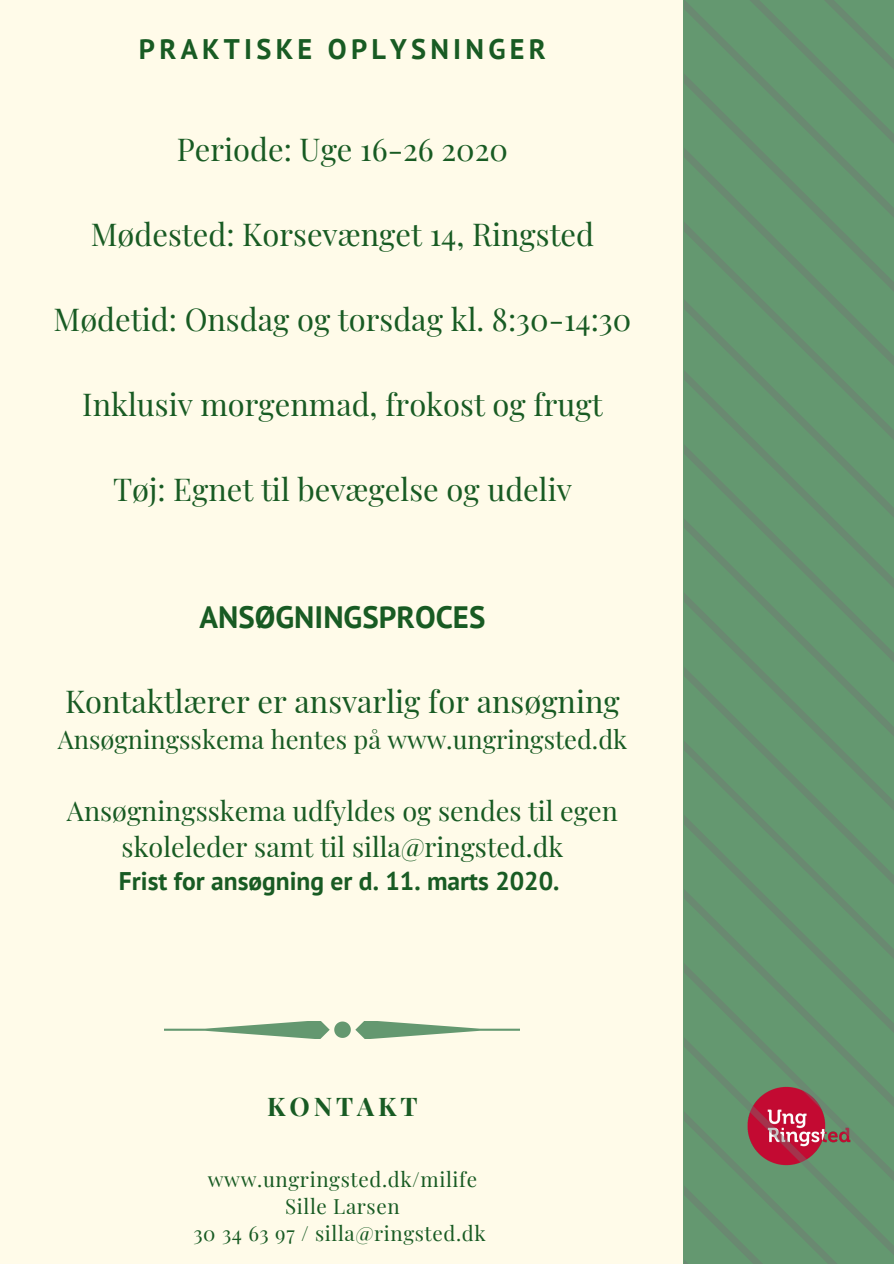
<style>
.page{position:relative;width:894px;height:1264px;background:#fff}
.page>*{position:absolute;margin:0;border:0;box-sizing:border-box;transform-origin:0 0}
.t1{font:30.9px "Playfair Display";color:#185b23}
.t2{font:700 30.9px "PT Sans";color:#185b23}
.t3{font:700 28.2px "PT Sans";letter-spacing:.15em;color:#185b23}
.t4{font:27px/36.6px "Playfair Display";color:#185b23;text-align:center}
.t5{font:700 25.65px "Playfair Display";letter-spacing:.15em;color:#185b23}
.t6{font:25.5px "Playfair Display";color:#185b23}
.t7{font:700 25.5px "PT Sans";color:#185b23}
.t8{font:20.55px/27px "Playfair Display";letter-spacing:.03em;color:#185b23;text-align:center}
</style>
<div class="page">
<div style="left:0;top:0;width:686px;height:1263px;background:#fffbe9"></div>
<div style="left:683px;top:0;width:15px;height:1263px;background:#649870"></div>
<svg style="left:165px;top:1021px;width:355px;height:18px"></svg>
<svg style="left:684px;top:0;width:166px;height:581px;fill:#649870"></svg>
<svg style="left:850px;top:0;width:43px;height:581px"></svg>
<svg style="left:684px;top:581px;width:209px;height:682px;fill:#649870"></svg>
<p class="t3" style="left:139px;top:30px;width:408px">PRAKTISKE OPLYSNINGER</p>
<p class="t1" style="left:177px;top:128px;width:333px">Periode: Uge 16-26 2020</p>
<p class="t1" style="left:91px;top:212px;width:505px">Mødested: Korsevænget 14, Ringsted</p>
<p class="t1" style="left:53px;top:297px;width:579px">Mødetid: Onsdag og torsdag kl. 8:30-14:30</p>
<p class="t1" style="left:82px;top:382px;width:522px">Inklusiv morgenmad, frokost og frugt</p>
<p class="t1" style="left:113px;top:467px;width:460px">Tøj: Egnet til bevægelse og udeliv</p>
<p class="t2" style="left:199px;top:596px;width:287px">ANSØGNINGSPROCES</p>
<p class="t1" style="left:65px;top:679px;width:556px">Kontaktlærer er ansvarlig for ansøgning</p>
<p class="t6" style="left:58px;top:722px;width:571px">Ansøgningsskema hentes på www.ungringsted.dk</p>
<p class="t4" style="left:67px;top:791px;width:552px">Ansøgningsskema udfyldes og sendes til egen skoleleder samt til silla@ringsted.dk</p>
<p class="t7" style="left:119px;top:864px;width:442px">Frist for ansøgning er d. 11. marts 2020.</p>
<p class="t5" style="left:267px;top:1088px;width:152px">KONTAKT</p>
<p class="t8" style="left:193px;top:1164px;width:294px">www.ungringsted.dk/milife<br>Sille Larsen<br>30 34 63 97 / silla@ringsted.dk</p>
</div>
